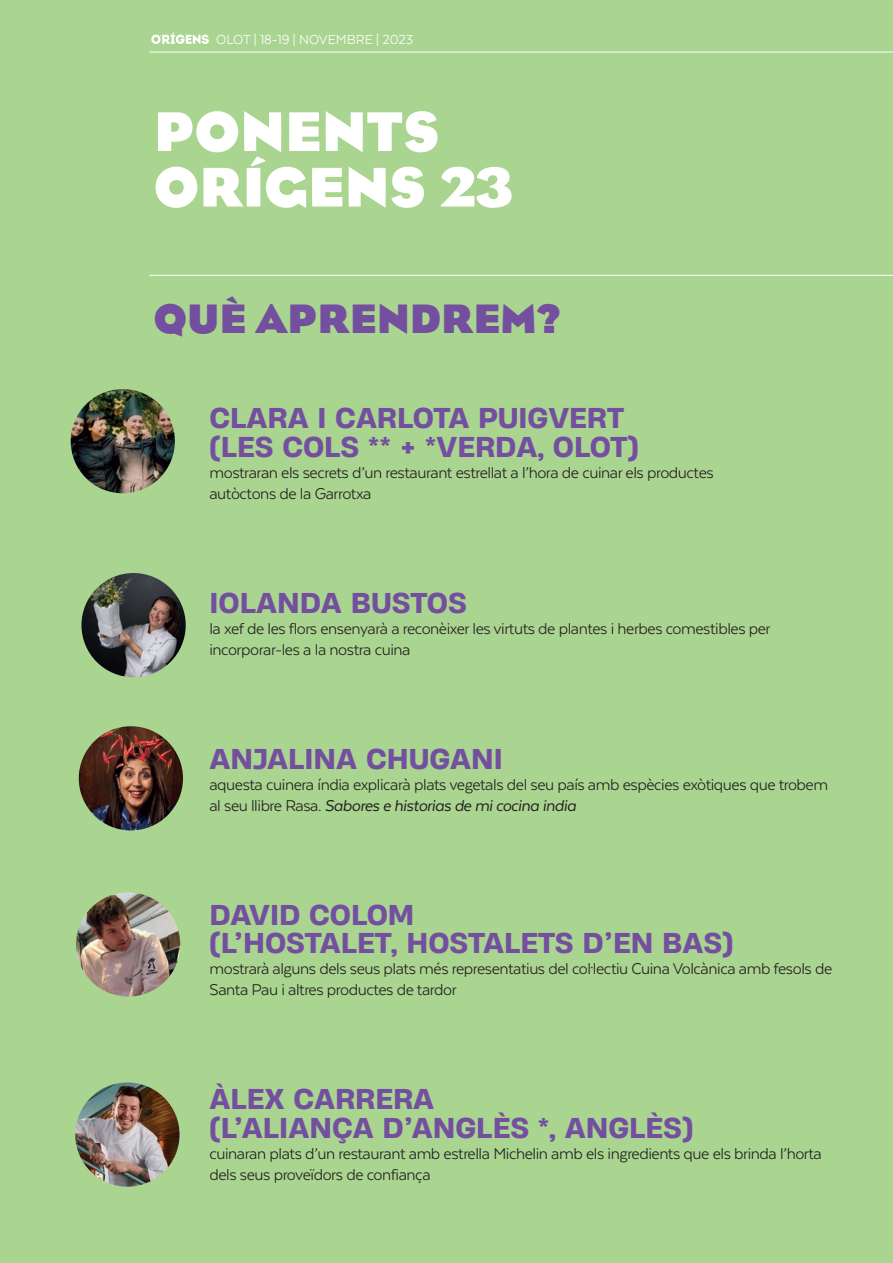
<style>
.page{position:relative;width:893px;height:1263px;background:#aad591}
.page>*{position:absolute;margin:0;border:0;box-sizing:border-box;transform-origin:0 0}
.t1{font:57px/55.5px "Bureau Eagle FB Bold";color:#fff}
.t2{font:42px "Bureau Eagle FB Bold";color:#744fa0}
.t3{font:27px/28.5px "Heading Now Var";color:#744fa0}
.t4{font:18px/21px "Texta";letter-spacing:-.025em;color:#231f20}
.t5{font:15px "Texta";color:#fff}
.s1{font-style:italic}
</style>
<div class="page">
<hr style="left:149px;top:52px;width:744px;height:1px;background:#fff">
<hr style="left:149px;top:275px;width:744px;height:1px;background:#fff">
<svg style="left:151px;top:32px;width:58px;height:12px"></svg>
<img style="left:71px;top:389px;width:104px;height:104px;border-radius:51px">
<img style="left:81px;top:573px;width:105px;height:104px;border-radius:52px">
<img style="left:79px;top:726px;width:104px;height:104px;border-radius:52px">
<img style="left:75px;top:1082px;width:105px;height:105px;border-radius:52px">
<img style="left:76px;top:892px;width:104px;height:104px;border-radius:52px">
<p class="t5" style="left:213px;top:28px;width:199px">OLOT | 18-19 | NOVEMBRE | 2023</p>
<p class="t5" style="left:216px;top:32px;width:199px">OLOT | 18-19 | NOVEMBRE | 2023</p>
<h1 class="t1" style="left:154px;top:104px;width:360px">PONENTS<br>ORÍGENS 23</h1>
<h2 class="t2" style="left:154px;top:296px;width:408px">QUÈ APRENDREM?</h2>
<h3 class="t3" style="left:209px;top:403px;width:431px">CLARA I CARLOTA PUIGVERT (LES COLS ** + *VERDA, OLOT)</h3>
<p class="t4" style="left:209px;top:462px;width:506px">mostraran els secrets d’un restaurant estrellat a l’hora de cuinar els productes autòctons de la Garrotxa</p>
<h3 class="t3" style="left:209px;top:587px;width:259px">IOLANDA BUSTOS</h3>
<p class="t4" style="left:209px;top:618px;width:563px">la xef de les flors ensenyarà a reconèixer les virtuts de plantes i herbes comestibles per incorporar-les a la nostra cuina</p>
<h3 class="t3" style="left:209px;top:743px;width:295px">ANJALINA CHUGANI</h3>
<p class="t4" style="left:209px;top:774px;width:620px">aquesta cuinera índia explicarà plats vegetals del seu país amb espècies exòtiques que trobem al seu llibre Rasa. <span class="s1">Sabores e historias de mi cocina india</span></p>
<h3 class="t3" style="left:209px;top:899px;width:525px">DAVID COLOM<br>(L’HOSTALET, HOSTALETS D’EN BAS)</h3>
<p class="t4" style="left:209px;top:958px;width:624px">mostrarà alguns dels seus plats més representatius del col·lectiu Cuina Volcànica amb fesols de<br>Santa Pau i altres productes de tardor</p>
<h3 class="t3" style="left:209px;top:1084px;width:485px">ÀLEX CARRERA<br>(L’ALIANÇA D’ANGLÈS *, ANGLÈS)</h3>
<p class="t4" style="left:209px;top:1143px;width:614px">cuinaran plats d’un restaurant amb estrella Michelin amb els ingredients que els brinda l’horta dels seus proveïdors de confiança</p>
</div>
